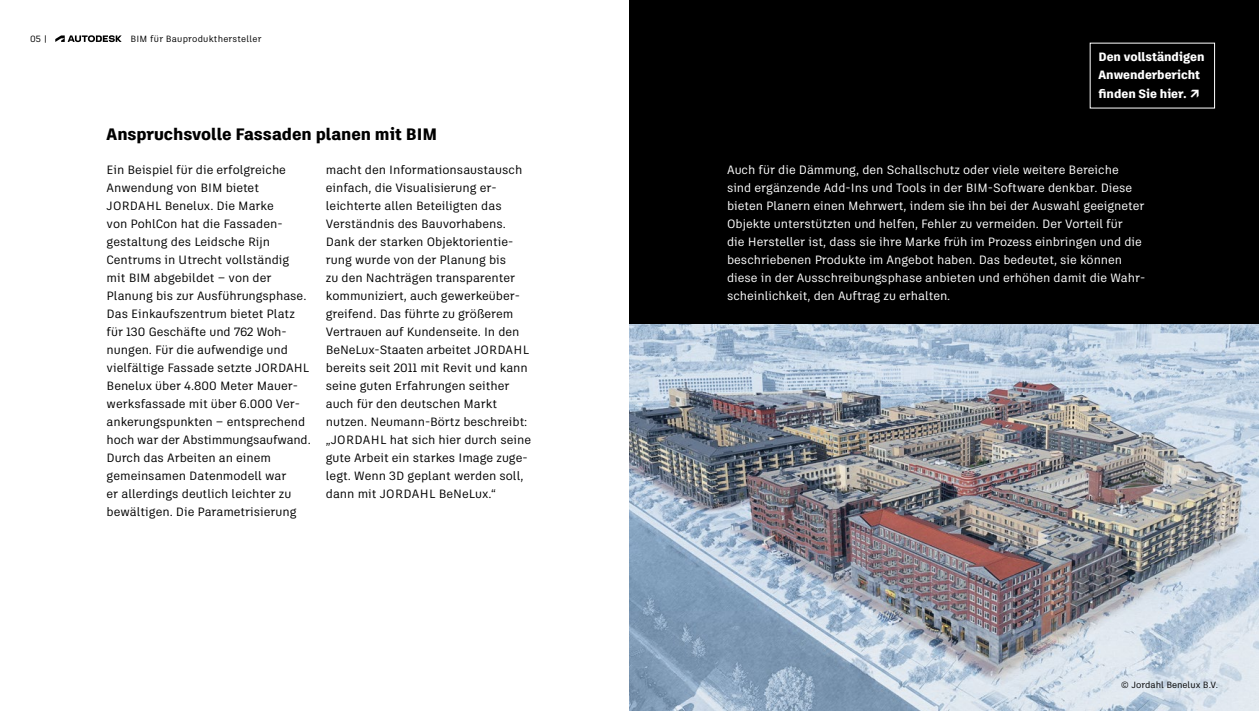
<style>
.page{position:relative;width:1259px;height:711px;background:#fff}
.page>*{position:absolute;margin:0;border:0;box-sizing:border-box;transform-origin:0 0}
.t1{font:800 16.5px "Artifakt Legend";color:#000}
.t2{font:12px/18px "Artifakt Legend";color:#000}
.t3{font:12px/18px "Artifakt Legend";color:#fff}
.t4{font:800 12px/18px "Artifakt Legend";color:#fff}
.t5{font:9px "Artifakt Legend";letter-spacing:.025em;color:#000}
.t6{font:9px "Artifakt Legend";color:#000}
</style>
<div class="page">
<div style="left:629px;top:0;width:630px;height:330px;background:#000"></div>
<img style="left:629px;top:324px;width:630px;height:386px">
<svg style="left:55px;top:35px;width:67px;height:7px"></svg>
<p class="t5" style="left:30px;top:33px;width:19px">05 |</p>
<p class="t5" style="left:130px;top:33px;width:133px">BIM für Bauprodukthersteller</p>
<h1 class="t1" style="left:107px;top:123px;width:332px">Anspruchsvolle Fassaden planen mit BIM</h1>
<p class="t2" style="left:107px;top:161px;width:206px">Ein Beispiel für die erfolgreiche<br>Anwendung von BIM bietet<br>JORDAHL Benelux. Die Marke<br>von PohlCon hat die Fassaden&shy;gestaltung des Leidsche Rijn<br>Centrums in Utrecht vollständig mit BIM abgebildet – von der<br>Planung bis zur Ausführungsphase.<br>Das Einkaufszentrum bietet Platz für 130 Geschäfte und 762 Woh&shy;nungen. Für die aufwendige und vielfältige Fassade setzte JORDAHL<br>Benelux über 4.800 Meter Mauer&shy;werksfassade mit über 6.000 Ver&shy;ankerungspunkten – entsprechend hoch war der Abstimmungsaufwand.<br>Durch das Arbeiten an einem gemeinsamen Datenmodell war<br>er allerdings deutlich leichter zu bewältigen. Die Parametrisierung</p>
<p class="t2" style="left:326px;top:161px;width:207px">macht den Informationsaustausch einfach, die Visualisierung er&shy;leichterte allen Beteiligten das Verständnis des Bauvorhabens.<br>Dank der starken Objektorientie&shy;rung wurde von der Planung bis<br>zu den Nachträgen transparenter kommuniziert, auch gewerkeüber&shy;greifend. Das führte zu größerem Vertrauen auf Kundenseite. In den BeNeLux-Staaten arbeitet JORDAHL bereits seit 2011 mit Revit und kann seine guten Erfahrungen seither auch für den deutschen Markt nutzen. Neumann-Börtz beschreibt: „JORDAHL hat sich hier durch seine gute Arbeit ein starkes Image zuge&shy;legt. Wenn 3D geplant werden soll, dann mit JORDAHL BeNeLux.“</p>
<p class="t4" style="left:1098px;top:48px;width:107px">Den vollständigen<br>Anwenderbericht finden Sie hier.</p>
<p class="t3" style="left:727px;top:161px;width:419px">Auch für die Dämmung, den Schallschutz oder viele weitere Bereiche sind ergänzende Add-Ins und Tools in der BIM-Software denkbar. Diese bieten Planern einen Mehrwert, indem sie ihn bei der Auswahl geeigneter Objekte unterstützten und helfen, Fehler zu vermeiden. Der Vorteil für<br>die Hersteller ist, dass sie ihre Marke früh im Prozess einbringen und die beschriebenen Produkte im Angebot haben. Das bedeutet, sie können diese in der Ausschreibungsphase anbieten und erhöhen damit die Wahr&shy;scheinlichkeit, den Auftrag zu erhalten.</p>
<p class="t6" style="left:1121px;top:678px;width:99px">© Jordahl Benelux B.V.</p>
</div>
